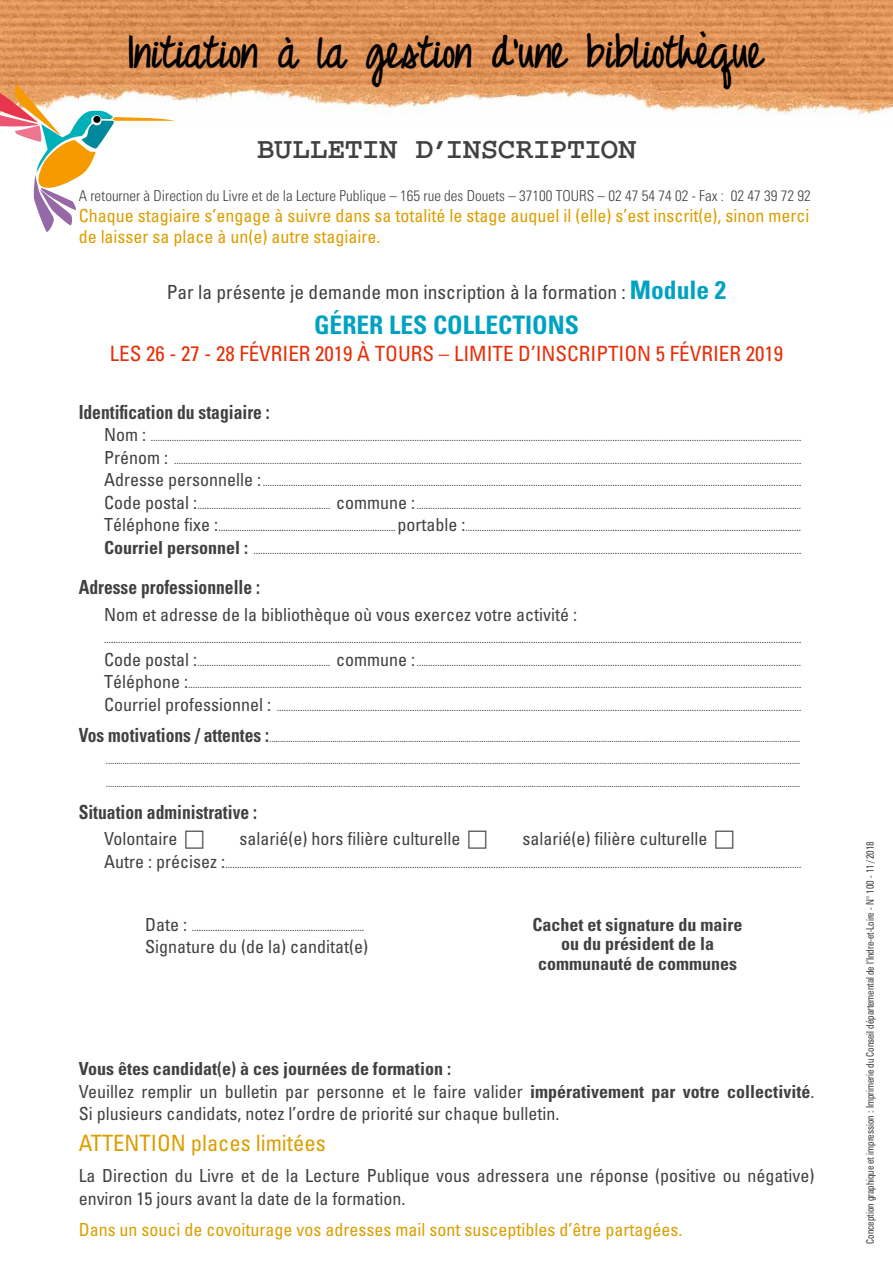
<style>
.page{position:relative;width:893px;height:1263px;background:#fff}
.page>*{position:absolute;margin:0;border:0;box-sizing:border-box;transform-origin:0 0}
.t1{font:700 41.25px "Just Realize";color:#000}
.t2{font:700 30px "Courier";letter-spacing:-.02em;color:#414141}
.t3{font:700 condensed 25.5px "Univers";color:#00a2c2}
.t4{font:condensed 22.5px "Univers";color:#dc9e00}
.t5{font:condensed 21px "Univers";color:#e63009}
.t6{font:700 condensed 19.5px "Univers";color:#414141;scale:.9 1}
.t7{font:condensed 19.5px "Univers";color:#414141}
.t8{font:condensed 18px/22.5px "Univers";color:#414141}
.t9{font:condensed 18px/21px "Univers";color:#dc9e00}
.t10{font:700 condensed 18px/19.5px "Univers";color:#414141;text-align:center}
.t11{font:300 condensed 15px "Univers";color:#414141}
.t12{font:condensed 10.5px/22.5px "Univers";color:#414141;text-align:justify}
.t13{font:condensed 10.5px/22.5px "Univers";color:#414141;text-align:justify;scale:.9 1}
.t14{font:condensed 10.5px "Zurich BT";color:#414141;scale:.9 1}
.s1{font-weight:700;font-size:25.5px;color:#00a2c2}
.s2{font-size:18px}
.s3{font-weight:700;font-size:18px}
.s4{font-weight:700;font-size:19.5px}
.s5{font-weight:700}
</style>
<div class="page">
<img style="left:0;top:0;width:893px;height:115px">
<svg style="left:0;top:80px;width:175px;height:152px"></svg>
<div style="left:93px;top:116px;width:8px;height:7px;background:#000;border-radius:50%"></div>
<h1 class="t1" style="left:128px;top:30px;width:636px">Initiation à la gestion d’une bibliothèque</h1>
<h2 class="t2" style="left:257px;top:134px;width:381px">BULLETIN D’INSCRIPTION</h2>
<h3 class="t11" style="left:79px;top:186px;width:734px">A retourner à Direction du Livre et de la Lecture Publique – 165 rue des Douets – 37100 TOURS – 02 47 54 74 02 - Fax : 02 47 39 72 92</h3>
<h3 class="t9" style="left:79px;top:204px;width:732px">Chaque stagiaire s’engage à suivre dans sa totalité le stage auquel il (elle) s’est inscrit(e), sinon merci de laisser sa place à un(e) autre stagiaire.</h3>
<h3 class="t7" style="left:167px;top:279px;width:561px">Par la présente je demande mon inscription à la formation : <span class="s1">Module 2</span></h3>
<h3 class="t3" style="left:314px;top:309px;width:266px">GÉRER LES COLLECTIONS</h3>
<h3 class="t5" style="left:110px;top:340px;width:675px">LES 26 - 27 - 28 FÉVRIER 2019 À TOURS – LIMITE D’INSCRIPTION 5 FÉVRIER 2019</h3>
<h3 class="t6" style="left:79px;top:400px;width:214px">Identification du stagiaire :</h3>
<p class="t12" style="left:104px;top:426px;width:699px"><span class="s2">Nom :</span> .......................................................................................................................................................................................................................................................................................<br><span class="s2">Prénom :</span> .............................................................................................................................................................................................................................................................................<br><span class="s2">Adresse personnelle :</span> .......................................................................................................................................................................................................................................<br><span class="s2">Code postal :</span> ......................................................... <span class="s2">commune :</span> .....................................................................................................................................................................<br><span class="s2">Téléphone fixe :</span> ............................................................................ <span class="s2">portable :</span> ................................................................................................................................................<br><span class="s3">Courriel personnel :</span> ...........................................................................................................................................................................................................................................</p>
<h3 class="t6" style="left:79px;top:575px;width:203px">Adresse professionnelle :</h3>
<h3 class="t8" style="left:104px;top:603px;width:474px">Nom et adresse de la bibliothèque où vous exercez votre activité :</h3>
<p class="t12" style="left:104px;top:628px;width:699px">...........................................................................................................................................................................................................................................................................................................<br><span class="s2">Code postal :</span> ......................................................... <span class="s2">commune :</span> .....................................................................................................................................................................<br><span class="s2">Téléphone :</span> .......................................................................................................................................................................................................................................................................<br><span class="s2">Courriel professionnel :</span> .................................................................................................................................................................................................................................</p>
<p class="t13" style="left:106px;top:727px;width:773px;text-indent:-27px"><span class="s4">Vos motivations / attentes :</span> ............................................................................................................................................................................................................................................................. ........................................................................................................................................................................................................................................................................................................................................... ...........................................................................................................................................................................................................................................................................................................................................</p>
<h3 class="t6" style="left:79px;top:800px;width:200px">Situation administrative :</h3>
<h3 class="t8" style="left:104px;top:827px;width:75px">Volontaire</h3>
<h3 class="t8" style="left:239px;top:827px;width:222px">salarié(e) hors filière culturelle</h3>
<h3 class="t8" style="left:522px;top:827px;width:186px">salarié(e) filière culturelle</h3>
<p class="t12" style="left:104px;top:853px;width:699px"><span class="s2">Autre : précisez :</span> .......................................................................................................................................................................................................................................................</p>
<p class="t12" style="left:145px;top:916px;width:221px"><span class="s2">Date :</span> ..........................................................................</p>
<h3 class="t8" style="left:145px;top:935px;width:225px">Signature du (de la) canditat(e)</h3>
<h3 class="t10" style="left:532px;top:914px;width:211px">Cachet et signature du maire ou du président de la communauté de communes</h3>
<h3 class="t8" style="left:79px;top:1057px;width:737px"><span class="s5">Vous êtes candidat(e) à ces journées de formation :<br></span>Veuillez remplir un bulletin par personne et le faire valider <span class="s5">impérativement par votre collectivité</span>.<br>Si plusieurs candidats, notez l’ordre de priorité sur chaque bulletin.</h3>
<h3 class="t4" style="left:79px;top:1129px;width:249px">ATTENTION places limitées</h3>
<h3 class="t8" style="left:79px;top:1164px;width:737px">La Direction du Livre et de la Lecture Publique vous adressera une réponse (positive ou négative) environ 15 jours avant la date de la formation.</h3>
<h3 class="t9" style="left:79px;top:1219px;width:605px">Dans un souci de covoiturage vos adresses mail sont susceptibles d’être partagées.</h3>
<p class="t14" style="left:864px;top:1244px;width:449px;rotate:-90deg">Conception graphique et impression : Imprimerie du Conseil départemental de l’Indre-et-Loire - N° 100 - 11 / 2018</p>
</div>
